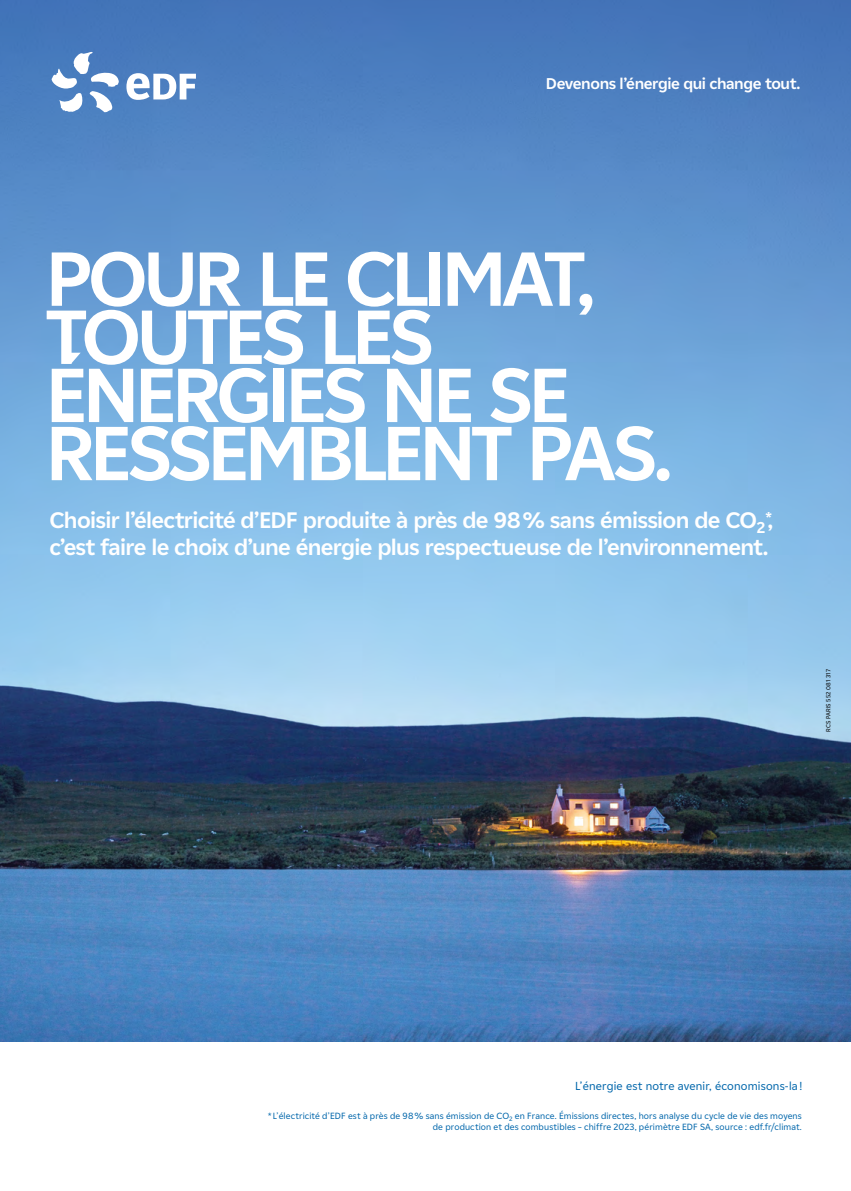
<style>
.page{position:relative;width:851px;height:1191px;background:#fff}
.page>*{position:absolute;margin:0;border:0;box-sizing:border-box;transform-origin:0 0}
.t1{font:700 76.35px/58.1px "EDF2020";letter-spacing:-.065em;color:#fff}
.t2{font:700 22.35px "EDF2020";letter-spacing:-.03em;color:#fff}
.t3{font:700 15.75px "EDF2020";color:#fff}
.t4{font:700 15.6px "EDF2020";letter-spacing:-.025em;color:#fff}
.t5{font:11.7px "EDF2020";letter-spacing:.015em;color:#0066ab}
.t6{font:9px/10.8px "EDF2020";letter-spacing:.015em;color:#0066ab;text-align:right}
.t7{font:6px "EDF2020";letter-spacing:.02em;color:#000}
.s1{font-size:22.35px}
</style>
<div class="page">
<hr style="left:850px;top:0;width:1px;height:1191px;background:#c6c6c6">
<img style="left:0;top:0;width:850px;height:1041px">
<svg style="left:126px;top:73px;width:70px;height:27px"></svg>
<svg style="left:52px;top:52px;width:67px;height:60px"></svg>
<h3 class="t4" style="left:546px;top:72px;width:256px">Devenons l’énergie qui change tout.</h3>
<h1 class="t1" style="left:45px;top:247px;width:628px">POUR LE CLIMAT,<br>TOUTES LES<br>ÉNERGIES NE SE<br>RESSEMBLENT PAS.</h1>
<h2 class="t2" style="left:49px;top:504px;width:717px">Choisir l’électricité d’EDF produite à près de 98% sans émission de CO<sub>2</sub></h2>
<h3 class="t3" style="left:764px;top:506px;width:10px">*<span class="s1">,</span></h3>
<h2 class="t2" style="left:49px;top:531px;width:720px">c’est faire le choix d’une énergie plus respectueuse de l’environnement.</h2>
<p class="t7" style="left:824px;top:732px;width:64px;rotate:-90deg">RCS PARIS 552 081 317</p>
<p class="t5" style="left:575px;top:1077px;width:228px">L’énergie est notre avenir, économisons-la!</p>
<p class="t6" style="left:268px;top:1110px;width:535px">*L’électricité d’EDF est à près de 98% sans émission de CO<sub>2</sub> en France. Émissions directes, hors analyse du cycle de vie des moyens de production et des combustibles – chiffre 2023, périmètre EDF SA, source : edf.fr/climat.</p>
</div>
